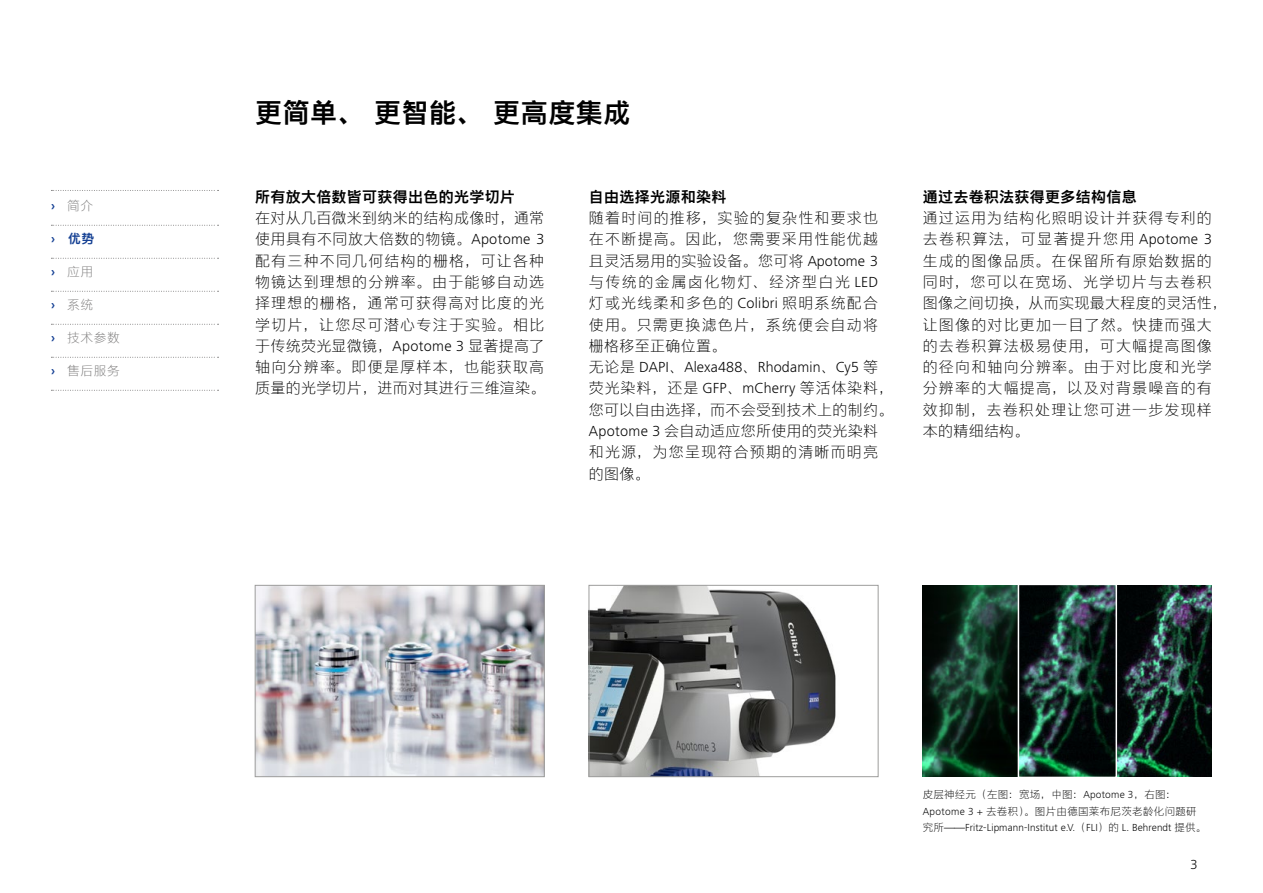
<style>
.page{position:relative;width:1263px;height:893px;background:#fff}
.page>*{position:absolute;margin:0;border:0;box-sizing:border-box;transform-origin:0 0}
.t1{font:27px "M Ying Hei PRC W7";letter-spacing:.02em;color:#000}
.t2{font:15px/21.3px "M Ying Hei PRC W3";letter-spacing:.08em;color:#000;text-align:justify}
.t3{font:15px/21.3px "M Ying Hei PRC W3";letter-spacing:.02em;color:#000}
.t4{font:15px "M Ying Hei PRC W7";letter-spacing:.02em;color:#000}
.t5{font:300 15px "ZEISS Frutiger Next W1 G";letter-spacing:.01em;color:#000}
.t6{font:300 13.5px "ZEISS Frutiger Next W1 G";color:#000}
.t7{font:12.75px "M Ying Hei PRC W3";letter-spacing:.04em;color:#7c7b7b}
.t8{font:12.75px "M Ying Hei PRC W7";color:#164194}
.t9{font:10.5px/16.5px "M Ying Hei PRC W3";letter-spacing:.03em;color:#000}
.t10{font:300 10.5px "ZEISS Frutiger Next W1 G";letter-spacing:.01em;color:#000}
.s1{font-family:"ZEISS Frutiger Next W1 G";font-weight:700;color:#164194}
.s2{font-family:"ZEISS Frutiger Next W1 G";font-weight:700}
.s3{font-family:"ZEISS Frutiger Next W1 G";font-weight:300}
.s4{font-family:"M Ying Hei PRC W3";font-weight:400}
</style>
<div class="page">
<img style="left:257px;top:587px;width:285px;height:188px">
<div style="left:255px;top:585px;width:289px;height:192px;border:1px solid #9d9d9c"></div>
<img style="left:591px;top:587px;width:245px;height:188px">
<div style="left:589px;top:585px;width:289px;height:192px;border:1px solid #9d9d9c"></div>
<img style="left:923px;top:585px;width:94px;height:192px">
<img style="left:1118px;top:585px;width:94px;height:192px">
<img style="left:1017px;top:585px;width:101px;height:192px">
<svg style="left:51px;top:190px;width:168px;height:1px"></svg>
<svg style="left:51px;top:225px;width:168px;height:1px"></svg>
<svg style="left:51px;top:258px;width:168px;height:1px"></svg>
<svg style="left:51px;top:291px;width:168px;height:1px"></svg>
<svg style="left:51px;top:324px;width:168px;height:1px"></svg>
<svg style="left:51px;top:357px;width:168px;height:1px"></svg>
<svg style="left:51px;top:390px;width:168px;height:1px"></svg>
<p class="t7" style="left:51px;top:198px;width:44px"><span class="s1">›</span> 简介</p>
<p class="t8" style="left:51px;top:231px;width:45px"><span class="s2">›</span> 优势</p>
<p class="t7" style="left:51px;top:264px;width:44px"><span class="s1">›</span> 应用</p>
<p class="t7" style="left:51px;top:297px;width:44px"><span class="s1">›</span> 系统</p>
<p class="t7" style="left:51px;top:330px;width:70px"><span class="s1">›</span> 技术参数</p>
<p class="t7" style="left:51px;top:363px;width:70px"><span class="s1">›</span> 售后服务</p>
<h1 class="t1" style="left:255px;top:95px;width:377px">更简单、更智能、更高度集成</h1>
<p class="t4" style="left:255px;top:187px;width:261px">所有放大倍数皆可获得出色的光学切片</p>
<p class="t2" style="left:255px;top:207px;width:292px">在对从几百微米到纳米的结构成像时，通常使用具有不同放大倍数的物镜。<span class="s3">Apotome 3</span>配有三种不同几何结构的栅格，可让各种物镜达到理想的分辨率。由于能够自动选择理想的栅格，通常可获得高对比度的光学切片，让您尽可潜心专注于实验。相比于传统荧光显微镜，<span class="s3">Apotome 3</span> 显著提高了轴向分辨率。即便是厚样本，也能获取高质量的光学切片，进而对其进行三维渲染。</p>
<p class="t4" style="left:589px;top:187px;width:139px">自由选择光源和染料</p>
<p class="t2" style="left:589px;top:207px;width:291px">随着时间的推移，实验的复杂性和要求也在不断提高。因此，您需要采用性能优越且灵活易用的实验设备。您可将 <span class="s3">Apotome 3</span>与传统的金属卤化物灯、经济型白光 <span class="s3">LED</span>灯或光线柔和多色的 <span class="s3">Colibri</span> 照明系统配合使用。只需更换滤色片，系统便会自动将栅格移至正确位置。</p>
<p class="t5" style="left:589px;top:357px;width:291px"><span class="s4">无论是</span> DAPI<span class="s4">、</span>Alexa488<span class="s4">、</span>Rhodamin<span class="s4">、</span>Cy5 <span class="s4">等</span></p>
<p class="t3" style="left:589px;top:377px;width:306px">荧光染料，还是 <span class="s3">GFP</span>、<span class="s3">mCherry</span> 等活体染料，您可以自由选择，而不会受到技术上的制约。<br><span class="s3">Apotome 3</span> 会自动适应您所使用的荧光染料和光源，为您呈现符合预期的清晰而明亮的图像。</p>
<p class="t4" style="left:923px;top:187px;width:215px">通过去卷积法获得更多结构信息</p>
<p class="t2" style="left:923px;top:207px;width:306px;text-align:left">通过运用为结构化照明设计并获得专利的去卷积算法，可显著提升您用 <span class="s3">Apotome 3</span>生成的图像品质。在保留所有原始数据的同时，您可以在宽场、光学切片与去卷积图像之间切换，从而实现最大程度的灵活性，让图像的对比更加一目了然。快捷而强大的去卷积算法极易使用，可大幅提高图像的径向和轴向分辨率。由于对比度和光学分辨率的大幅提高，以及对背景噪音的有效抑制，去卷积处理让您可进一步发现样本的精细结构。</p>
<p class="t9" style="left:923px;top:786px;width:275px">皮层神经元（左图：宽场，中图：<span class="s3">Apotome 3</span>，右图：<br><span class="s3">Apotome 3 +</span> 去卷积）。图片由德国莱布尼茨老龄化问题研</p>
<p class="t10" style="left:923px;top:820px;width:285px"><span class="s4">究所——</span>Fritz-Lipmann-Institut e.V.<span class="s4">（</span>FLI<span class="s4">）的</span> L. Behrendt <span class="s4">提供。</span></p>
<p class="t6" style="left:1190px;top:855px;width:9px">3</p>
</div>
